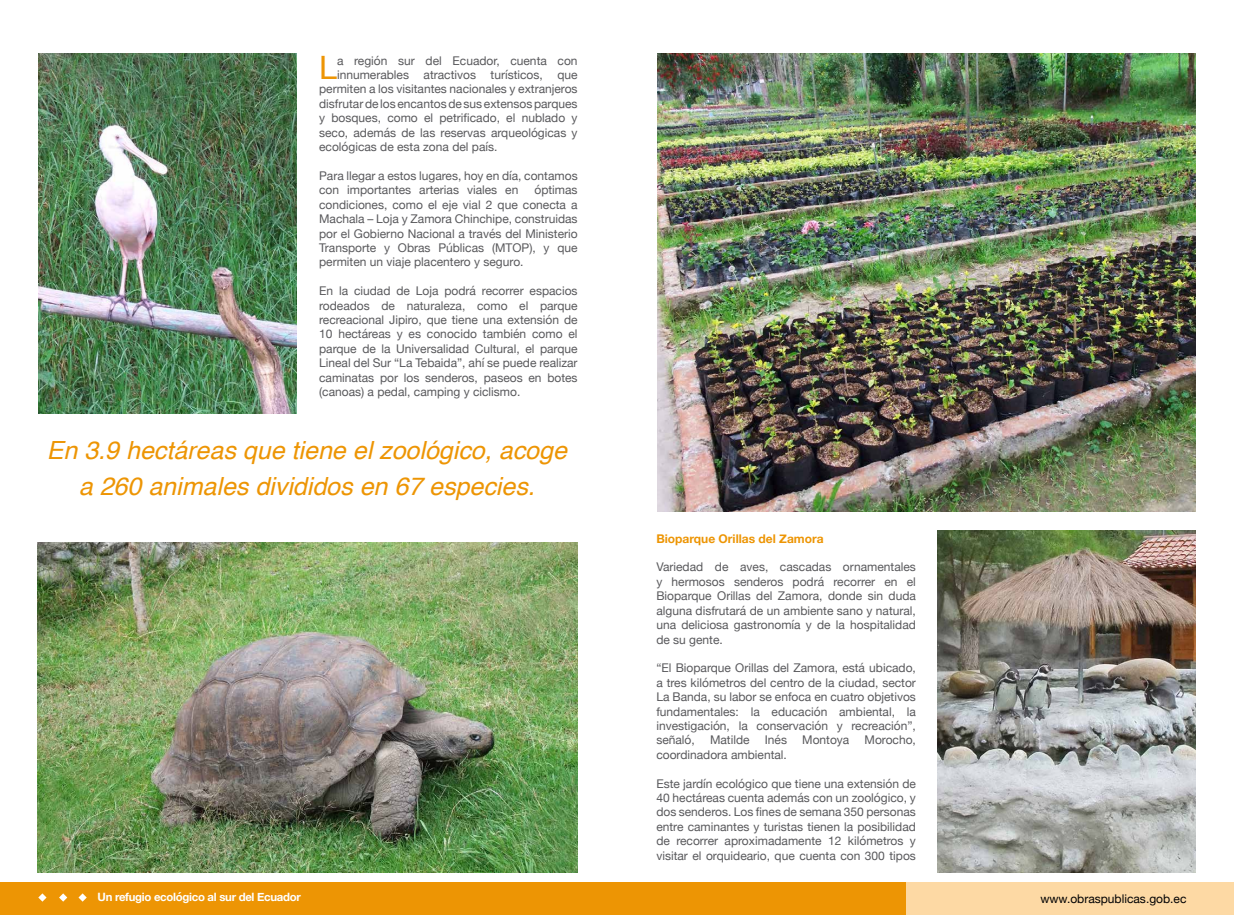
<style>
.page{position:relative;width:1234px;height:915px;background:#fff}
.page>*{position:absolute;margin:0;border:0;box-sizing:border-box;transform-origin:0 0}
.t1{font:32.17px "Helvetica Neue";color:#ed9504}
.t2{font:italic 24.97px/36px "Helvetica";color:#ed9504;text-align:center}
.t3{font:12px/14.4px "Helvetica Neue";color:#59595c;text-align:justify}
.t4{font:700 12px "Helvetica Neue";color:#ed9504}
.t5{font:12px "Helvetica Neue";color:#020203}
.t6{font:700 11.48px "Helvetica Neue";letter-spacing:-.025em;color:#fff}
</style>
<div class="page">
<div style="left:0;top:881px;width:906px;height:33px;background:#ed9504"></div>
<div style="left:906px;top:881px;width:327px;height:33px;background:#fdd9a4"></div>
<svg style="left:38px;top:893px;width:9px;height:8px"></svg>
<svg style="left:59px;top:893px;width:8px;height:8px"></svg>
<svg style="left:78px;top:893px;width:9px;height:8px"></svg>
<img style="left:39px;top:53px;width:258px;height:361px">
<img style="left:38px;top:542px;width:539px;height:330px">
<img style="left:657px;top:53px;width:538px;height:458px">
<img style="left:937px;top:530px;width:258px;height:342px">
<h1 class="t1" style="left:319px;top:44px;width:19px">L</h1>
<p class="t3" style="left:337px;top:54px;width:242px">a región sur del Ecuador, cuenta con</p>
<p class="t3" style="left:337px;top:68px;width:242px">innumerables atractivos turísticos, que</p>
<p class="t3" style="left:319px;top:83px;width:260px">permiten a los visitantes nacionales y extranjeros</p>
<p class="t3" style="left:319px;top:97px;width:260px">disfrutar de los encantos de sus extensos parques</p>
<p class="t3" style="left:319px;top:111px;width:260px">y bosques, como el petrificado, el nublado y</p>
<p class="t3" style="left:319px;top:126px;width:260px">seco, además de las reservas arqueológicas y</p>
<p class="t3" style="left:319px;top:140px;width:180px">ecológicas de esta zona del país.</p>
<p class="t3" style="left:319px;top:169px;width:260px">Para llegar a estos lugares, hoy en día, contamos con importantes arterias viales en</p>
<p class="t3" style="left:319px;top:183px;width:260px;text-indent:215px">óptimas condiciones, como el eje vial 2 que conecta a Machala – Loja y Zamora Chinchipe, construidas por el Gobierno Nacional a través del Ministerio Transporte y Obras Públicas (MTOP), y que permiten un viaje placentero y seguro.</p>
<p class="t3" style="left:319px;top:284px;width:260px">En la ciudad de Loja podrá recorrer espacios rodeados de naturaleza, como el parque recreacional Jipiro, que tiene una extensión de 10 hectáreas y es conocido también como el parque de la Universalidad Cultural, el parque Lineal del Sur “La Tebaida”, ahí se puede realizar caminatas por los senderos, paseos en botes (canoas) a pedal, camping y ciclismo.</p>
<h2 class="t2" style="left:47px;top:433px;width:521px">En 3.9 hectáreas que tiene el zoológico, acoge a 260 animales divididos en 67 especies.</h2>
<p class="t4" style="left:656px;top:528px;width:169px">Bioparque Orillas del Zamora</p>
<p class="t3" style="left:656px;top:560px;width:261px">Variedad de aves, cascadas ornamentales y hermosos senderos podrá recorrer en el Bioparque Orillas del Zamora, donde sin duda alguna disfrutará de un ambiente sano y natural, una deliciosa gastronomía y de la hospitalidad de su gente.</p>
<p class="t3" style="left:656px;top:661px;width:261px">“El Bioparque Orillas del Zamora, está ubicado, a tres kilómetros del centro de la ciudad, sector La Banda, su labor se enfoca en cuatro objetivos fundamentales: la educación ambiental, la investigación, la conservación y recreación”, señaló,</p>
<p class="t3" style="left:709px;top:733px;width:41px">Matilde</p>
<p class="t3" style="left:764px;top:733px;width:24px">Inés</p>
<p class="t3" style="left:802px;top:733px;width:49px">Montoya</p>
<p class="t3" style="left:864px;top:733px;width:53px">Morocho,</p>
<p class="t3" style="left:656px;top:747px;width:132px">coordinadora ambiental.</p>
<p class="t3" style="left:656px;top:776px;width:261px">Este jardín ecológico que tiene una extensión de 40 hectáreas cuenta además con un zoológico, y dos senderos. Los fines de semana 350 personas entre caminantes y turistas tienen la posibilidad de recorrer aproximadamente 12 kilómetros y visitar el orquideario, que cuenta con 300 tipos</p>
<p class="t6" style="left:98px;top:887px;width:205px">Un refugio ecológico al sur del Ecuador</p>
<p class="t5" style="left:1040px;top:889px;width:147px">www.obraspublicas.gob.ec</p>
</div>
